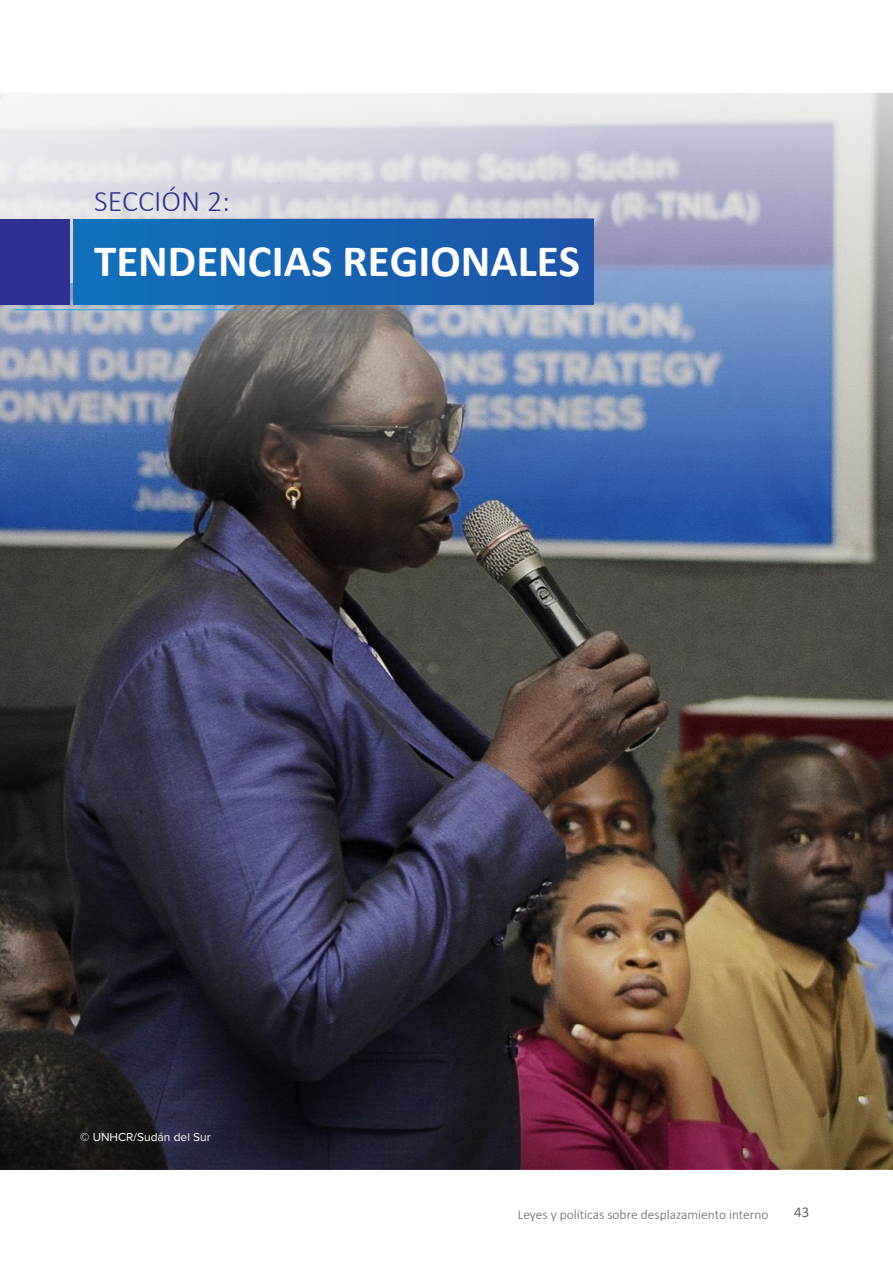
<style>
.page{position:relative;width:893px;height:1263px;background:#fff}
.page>*{position:absolute;margin:0;border:0;box-sizing:border-box;transform-origin:0 0}
.t1{font:700 45px "Calibri";color:#fff}
.t2{font:300 30px "Calibri";color:#2e3092}
.t3{font:15px "Calibri";color:#636366}
.t4{font:300 13.5px "Calibri";color:#636366}
.t5{font:12px "Proxima Nova";color:#fff}
</style>
<div class="page">
<img style="left:0;top:94px;width:893px;height:868px">
<svg style="left:335px;top:94px;width:331px;height:188px"></svg>
<svg style="left:0;top:94px;width:335px;height:188px;fill:#e5e5ea"></svg>
<img style="left:0;top:962px;width:893px;height:207px">
<div style="left:73px;top:219px;width:520px;height:85px;background:#1170b9"></div>
<div style="left:116px;top:219px;width:477px;height:85px;background:linear-gradient(to right,#116fb8,#1e53a7)"></div>
<div style="left:0;top:219px;width:70px;height:85px;background:#2e3092"></div>
<hr style="left:13px;top:309px;width:227px;height:1px;background:#22abe2">
<p class="t2" style="left:94px;top:182px;width:138px">SECCIÓN 2:</p>
<p class="t1" style="left:94px;top:229px;width:487px">TENDENCIAS REGIONALES</p>
<p class="t5" style="left:80px;top:1130px;width:132px">© UNHCR/Sudán del Sur</p>
<p class="t4" style="left:518px;top:1206px;width:252px">Leyes y políticas sobre desplazamiento interno</p>
<p class="t3" style="left:794px;top:1201px;width:17px">43</p>
</div>
